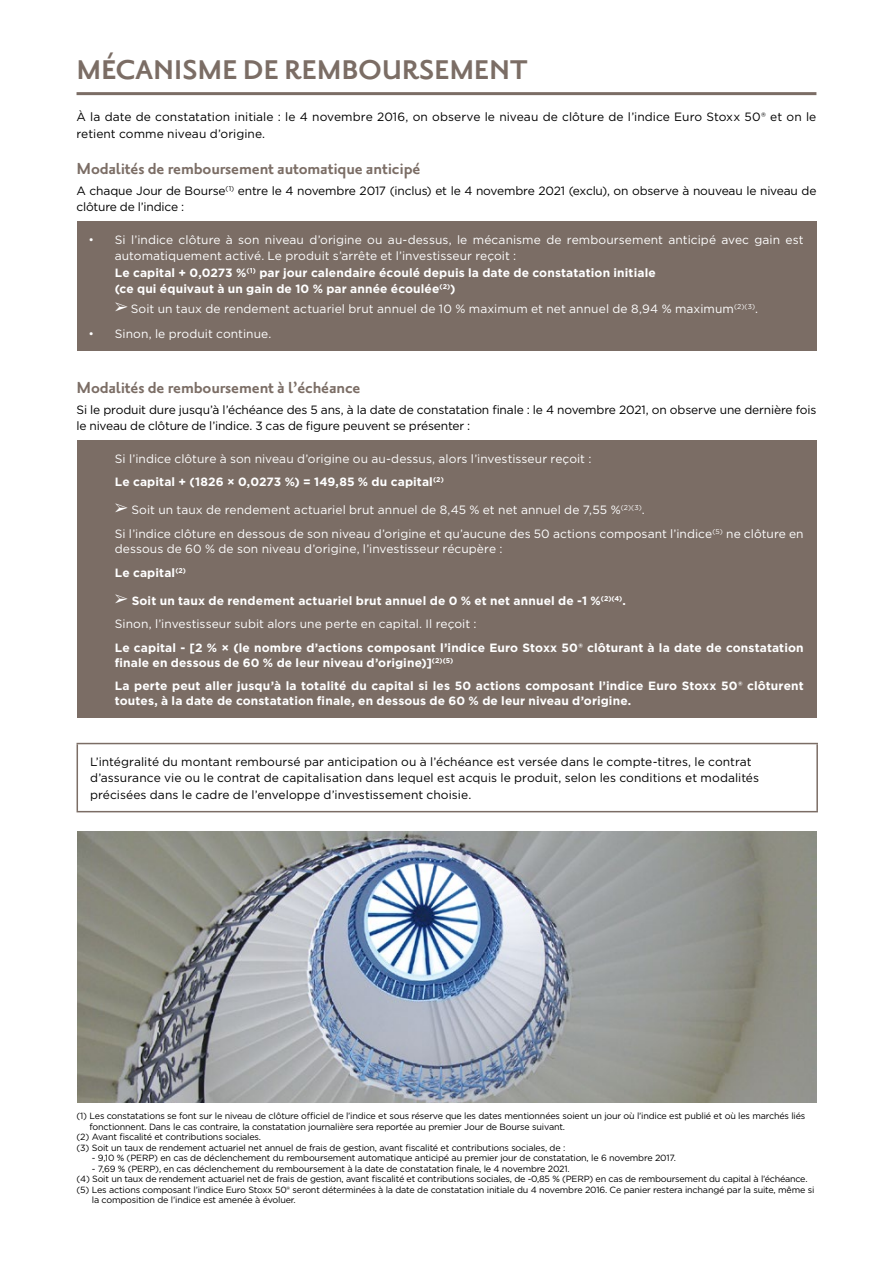
<style>
.page{position:relative;width:893px;height:1263px;background:#fff}
.page>*{position:absolute;margin:0;border:0;box-sizing:border-box;transform-origin:0 0}
.t1{font:700 33px "Priori Sans OT";letter-spacing:-.01em;color:#7b6d65}
.t2{font:700 19.5px "Priori Sans OT";letter-spacing:-.01em;color:#7b6d65}
.t3{font:12px/16.5px "Gotham";letter-spacing:.005em;color:#fff}
.t4{font:12px/16.5px "Gotham";letter-spacing:-.005em;color:#000}
.t5{font:700 12px/15px "Gotham";letter-spacing:.01em;color:#fff}
.t6{font:9px "Gotham";letter-spacing:-.02em;color:#000}
.s1{font-family:"Arial"}
.s2{font-weight:700}
.s3{font-weight:400}
</style>
<div class="page">
<hr style="left:77px;top:92px;width:739px;height:3px;background:#7b6d65">
<div style="left:77px;top:222px;width:739px;height:129px;background:#7b6d65"></div>
<div style="left:77px;top:441px;width:739px;height:277px;background:#7b6d65"></div>
<hr style="left:77px;top:744px;width:1px;height:67px;background:#7b6d65">
<hr style="left:77px;top:743px;width:741px;height:1px;background:#7b6d65">
<hr style="left:816px;top:744px;width:2px;height:67px;background:#7b6d65">
<hr style="left:77px;top:811px;width:741px;height:1px;background:#7b6d65">
<img style="left:77px;top:831px;width:739px;height:272px">
<h1 class="t1" style="left:77px;top:55px;width:452px">MÉCANISME DE REMBOURSEMENT</h1>
<h3 class="t4" style="left:77px;top:109px;width:741px">À la date de constatation initiale : le 4 novembre 2016, on observe le niveau de clôture de l’indice Euro Stoxx 50® et on le retient comme niveau d’origine.</h3>
<h2 class="t2" style="left:77px;top:160px;width:345px">Modalités de remboursement automatique anticipé</h2>
<h3 class="t4" style="left:77px;top:182px;width:741px">A chaque Jour de Bourse<sup>(1)</sup> entre le 4 novembre 2017 (inclus) et le 4 novembre 2021 (exclu), on observe à nouveau le niveau de clôture de l’indice :</h3>
<p class="t3" style="left:115px;top:231px;width:690px;text-indent:-26px"><span class="s1">•</span> Si l’indice clôture à son niveau d’origine ou au-dessus, le mécanisme de remboursement anticipé avec gain est automatiquement activé. Le produit s’arrête et l’investisseur reçoit :<br><span class="s2">Le capital + 0,0273 %</span><sup>(1)</sup> <span class="s2">par jour calendaire écoulé depuis la date de constatation initiale<br>(ce qui équivaut à un gain de 10 % par année écoulée</span><sup>(2)</sup><span class="s2">)</span></p>
<h3 class="t3" style="left:115px;top:300px;width:645px">➢ Soit un taux de rendement actuariel brut annuel de 10 % maximum et net annuel de 8,94 % maximum<sup>(2)(3)</sup>.</h3>
<h3 class="t3" style="left:89px;top:325px;width:184px"><span class="s1">•</span> Sinon, le produit continue.</h3>
<h2 class="t2" style="left:77px;top:379px;width:286px">Modalités de remboursement à l’échéance</h2>
<h3 class="t4" style="left:77px;top:401px;width:741px">Si le produit dure jusqu’à l’échéance des 5 ans, à la date de constatation finale : le 4 novembre 2021, on observe une dernière fois le niveau de clôture de l’indice. 3 cas de figure peuvent se présenter :</h3>
<h3 class="t3" style="left:115px;top:447px;width:478px;line-height:23.5px">Si l’indice clôture à son niveau d’origine ou au-dessus, alors l’investisseur reçoit :<br><span class="s2">Le capital + (1826 × 0,0273 %) = 149,85 % du capital</span><sup>(2)</sup></h3>
<h3 class="t3" style="left:115px;top:498px;width:690px;line-height:23.5px">➢ Soit un taux de rendement actuariel brut annuel de 8,45 % et net annuel de 7,55 %<sup>(2)(3)</sup>.<br>Si l’indice clôture en dessous de son niveau d’origine et qu’aucune des 50 actions composant l’indice<sup>(5)</sup> ne clôture en</h3>
<h3 class="t3" style="left:115px;top:537px;width:389px;line-height:23.5px">dessous de 60 % de son niveau d’origine, l’investisseur récupère :<br><span class="s2">Le capital</span><sup>(2)</sup></h3>
<h3 class="t5" style="left:115px;top:588px;width:512px;line-height:23.5px">➢ Soit un taux de rendement actuariel brut annuel de 0 % et net annuel de -1 %<sup>(2)(4)</sup>.<br><span class="s3">Sinon, l’investisseur subit alors une perte en capital. Il reçoit :</span></h3>
<h3 class="t5" style="left:115px;top:640px;width:690px">Le capital - [2 % × (le nombre d’actions composant l’indice Euro Stoxx 50® clôturant à la date de constatation finale en dessous de 60 % de leur niveau d’origine)]<sup>(2)(5)</sup></h3>
<h3 class="t5" style="left:115px;top:678px;width:690px">La perte peut aller jusqu’à la totalité du capital si les 50 actions composant l’indice Euro Stoxx 50® clôturent toutes, à la date de constatation finale, en dessous de 60 % de leur niveau d’origine.</h3>
<p class="t4" style="left:90px;top:753px;width:671px">L’intégralité du montant remboursé par anticipation ou à l’échéance est versée dans le compte-titres, le contrat d’assurance vie ou le contrat de capitalisation dans lequel est acquis le produit, selon les conditions et modalités précisées dans le cadre de l’enveloppe d’investissement choisie.</p>
<p class="t6" style="left:77px;top:1110px;width:730px">(1) Les constatations se font sur le niveau de clôture officiel de l’indice et sous réserve que les dates mentionnées soient un jour où l’indice est publié et où les marchés liés</p>
<p class="t6" style="left:90px;top:1121px;width:477px">fonctionnent. Dans le cas contraire, la constatation journalière sera reportée au premier Jour de Bourse suivant.</p>
<p class="t6" style="left:77px;top:1131px;width:186px">(2) Avant fiscalité et contributions sociales.</p>
<p class="t6" style="left:77px;top:1142px;width:490px">(3) Soit un taux de rendement actuariel net annuel de frais de gestion, avant fiscalité et contributions sociales, de :</p>
<p class="t6" style="left:92px;top:1152px;width:586px">- 9,10 % (PERP) en cas de déclenchement du remboursement automatique anticipé au premier jour de constatation, le 6 novembre 2017.</p>
<p class="t6" style="left:92px;top:1163px;width:479px">- 7,69 % (PERP), en cas déclenchement du remboursement à la date de constatation finale, le 4 novembre 2021.</p>
<p class="t6" style="left:77px;top:1173px;width:732px">(4) Soit un taux de rendement actuariel net de frais de gestion, avant fiscalité et contributions sociales, de -0,85 % (PERP) en cas de remboursement du capital à l’échéance.</p>
<p class="t6" style="left:77px;top:1184px;width:739px">(5) Les actions composant l’indice Euro Stoxx 50® seront déterminées à la date de constatation initiale du 4 novembre 2016. Ce panier restera inchangé par la suite, même si</p>
<p class="t6" style="left:92px;top:1194px;width:205px">la composition de l’indice est amenée à évoluer.</p>
</div>
